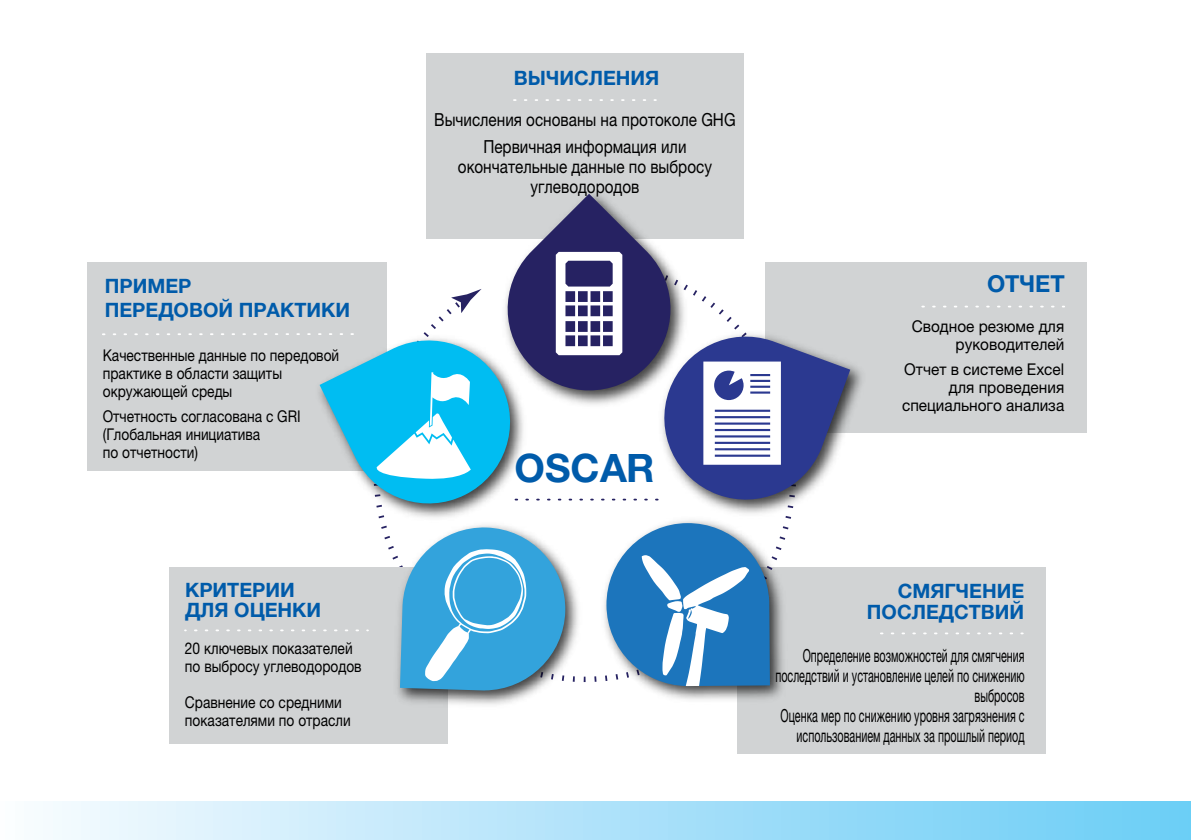
<style>
.page{position:relative;width:1191px;height:840px;background:#fff}
.page>*{position:absolute;margin:0;border:0;box-sizing:border-box;transform-origin:0 0}
.t1{font:700 39.2px "Helvetica Neue LTW1 G";color:#005baa}
.t2{font:700 23.4px "Helvetica Neue LTW1 G";color:#005baa}
.t3{font:700 19.8px/23.8px "Helvetica Neue LTW1 G";color:#005baa}
.t4{font:18px/19.8px "Helvetica Neue LTW1 G";color:#000;text-align:right;scale:.6 1}
.t5{font:18px/27px "Helvetica Neue LTW1 G";color:#000;text-align:center;scale:.85 1}
.t6{font:16.2px/18px "Helvetica Neue LTW1 G";color:#000;scale:.85 1}
.t7{font:16.2px/18px "Helvetica Neue LTW1 G";color:#000;text-align:right;scale:.95 1}
</style>
<div class="page">
<div style="left:87px;top:262px;width:300px;height:208px;background:#d1d3d4"></div>
<div style="left:764px;top:262px;width:322px;height:171px;background:#d1d3d4"></div>
<div style="left:736px;top:567px;width:309px;height:186px;background:#d1d3d4"></div>
<svg style="left:880px;top:632px;width:142px;height:2px"></svg>
<div style="left:426px;top:53px;width:318px;height:185px;background:#d1d3d4"></div>
<img style="left:790px;top:365px;width:72px;height:154px">
<img style="left:596px;top:516px;width:194px;height:190px">
<div style="left:169px;top:567px;width:278px;height:176px;background:#d1d3d4"></div>
<svg style="left:195px;top:629px;width:173px;height:2px"></svg>
<svg style="left:514px;top:99px;width:142px;height:2px"></svg>
<svg style="left:922px;top:305px;width:142px;height:2px"></svg>
<img style="left:390px;top:517px;width:196px;height:193px">
<svg style="left:103px;top:194px;width:747px;height:320px"></svg>
<svg style="left:400px;top:526px;width:166px;height:164px"></svg>
<svg style="left:606px;top:522px;width:164px;height:163px"></svg>
<div style="left:0;top:800px;width:1191px;height:39px;background:linear-gradient(to right,#f8fbfe,#69ccf6)"></div>
<p class="t3" style="left:105px;top:274px;width:247px">ПРИМЕР<br>ПЕРЕДОВОЙ ПРАКТИКИ</p>
<p class="t6" style="left:103px;top:346px;width:280px">Качественные данные по передовой практике в области защиты окружающей среды</p>
<p class="t6" style="left:103px;top:407px;width:234px">Отчетность согласована с GRI (Глобальная инициатива<br>по отчетности)</p>
<p class="t3" style="left:185px;top:579px;width:138px;line-height:19.8px">КРИТЕРИИ<br>ДЛЯ ОЦЕНКИ</p>
<p class="t6" style="left:185px;top:639px;width:209px">20 ключевых показателей по выбросу углеводородов</p>
<p class="t6" style="left:185px;top:693px;width:196px">Сравнение со средними показателями по отрасли</p>
<p class="t3" style="left:514px;top:66px;width:147px">ВЫЧИСЛЕНИЯ</p>
<p class="t5" style="left:434px;top:106px;width:356px">Вычисления основаны на протоколе GHG<br>Первичная информация или</p>
<p class="t5" style="left:458px;top:157px;width:300px;line-height:19.8px">окончательные данные по выбросу углеводородов</p>
<h1 class="t1" style="left:514px;top:443px;width:141px">OSCAR</h1>
<h2 class="t2" style="left:987px;top:269px;width:79px">ОТЧЕТ</h2>
<p class="t7" style="left:911px;top:316px;width:162px">Сводное резюме для руководителей</p>
<p class="t7" style="left:902px;top:360px;width:172px">Отчет в системе Excel для проведения специального анализа</p>
<p class="t3" style="left:867px;top:579px;width:159px;line-height:21.6px;text-align:right">СМЯГЧЕНИЕ<br>ПОСЛЕДСТВИЙ</p>
<p class="t4" style="left:775px;top:645px;width:417px">Определение возможностей для смягчения последствий и установление целей по снижению выбросов<br>Оценка мер по снижению уровня загрязнения с использованием данных за прошлый период</p>
</div>
